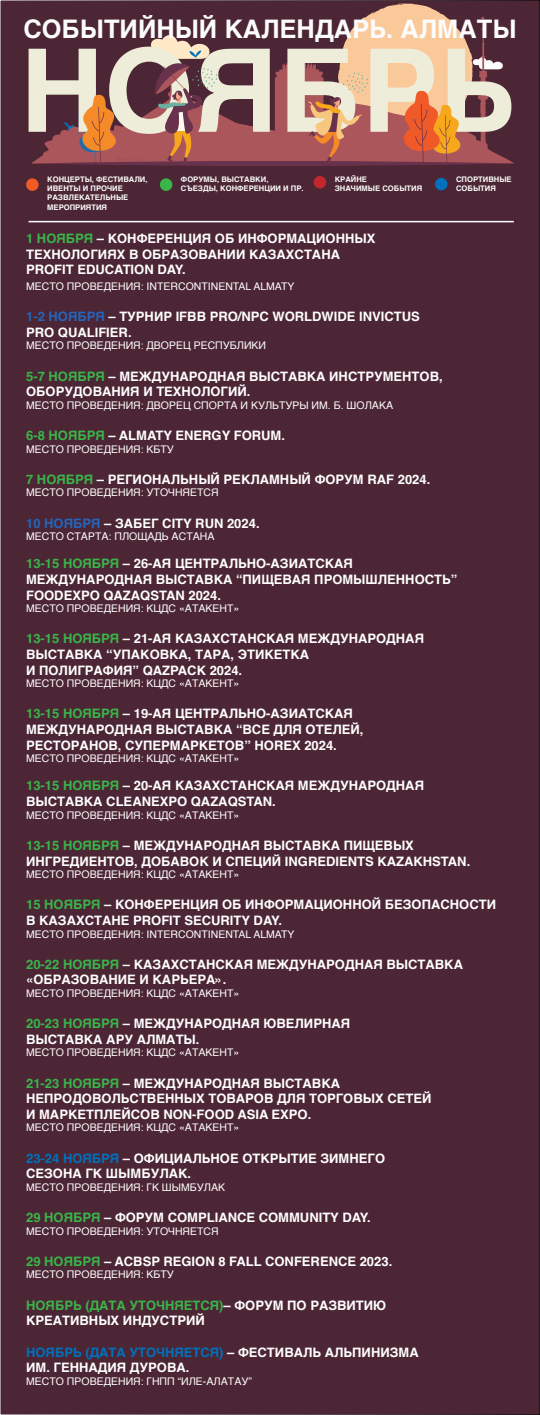
<style>
.page{position:relative;width:540px;height:1415px;background:#4c2635}
.page>*{position:absolute;margin:0;border:0;box-sizing:border-box;transform-origin:0 0}
.t1{font:700 25.6px "Helvetica";color:#fcfcfc}
.t2{font:700 13px/15.6px "Helvetica";color:#fff}
.t3{font:10.5px "Helvetica";color:#fff}
.t4{font:700 7.65px/9.2px "Helvetica";color:#fcfcfc}
.s1{color:#39b54a}
.s2{color:#2465bc}
.s3{color:#0071bc}
</style>
<div class="page">
<div style="left:26px;top:178px;width:13px;height:13px;background:#f15a24;border-radius:50%"></div>
<div style="left:314px;top:176px;width:12px;height:12px;background:#c1272d;border-radius:50%"></div>
<div style="left:160px;top:178px;width:12px;height:13px;background:#39b54a;border-radius:50%"></div>
<div style="left:435px;top:178px;width:13px;height:12px;background:#0071bc;border-radius:50%"></div>
<hr style="left:29px;top:221px;width:485px;height:1px;background:#fcfcfc">
<svg style="left:29px;top:4px;width:485px;height:162px"></svg>
<h1 class="t1" style="left:23px;top:14px;width:495px">СОБЫТИЙНЫЙ КАЛЕНДАРЬ. АЛМАТЫ</h1>
<p class="t4" style="left:47px;top:176px;width:102px">КОНЦЕРТЫ, ФЕСТИВАЛИ,<br>ИВЕНТЫ И ПРОЧИЕ<br>РАЗВЛЕКАТЕЛЬНЫЕ<br>МЕРОПРИЯТИЯ</p>
<p class="t4" style="left:335px;top:176px;width:89px">КРАЙНЕ<br>ЗНАЧИМЫЕ СОБЫТИЯ</p>
<p class="t4" style="left:181px;top:176px;width:124px">ФОРУМЫ, ВЫСТАВКИ,<br>СЪЕЗДЫ, КОНФЕРЕНЦИИ И ПР.</p>
<p class="t4" style="left:456px;top:175px;width:57px">СПОРТИВНЫЕ<br>СОБЫТИЯ</p>
<p class="t2" style="left:26px;top:232px;width:351px"><span class="s1">1 НОЯБРЯ</span> – КОНФЕРЕНЦИЯ ОБ ИНФОРМАЦИОННЫХ<br>ТЕХНОЛОГИЯХ В ОБРАЗОВАНИИ КАЗАХСТАНА<br>PROFIT EDUCATION DAY.</p>
<p class="t3" style="left:26px;top:278px;width:270px">МЕСТО ПРОВЕДЕНИЯ: INTERCONTINENTAL ALMATY</p>
<p class="t2" style="left:26px;top:310px;width:395px"><span class="s2">1-2 НОЯБРЯ</span> – ТУРНИР IFBB PRO/NPC WORLDWIDE INVICTUS<br>PRO QUALIFIER.</p>
<p class="t3" style="left:26px;top:338px;width:242px">МЕСТО ПРОВЕДЕНИЯ: ДВОРЕЦ РЕСПУБЛИКИ</p>
<p class="t2" style="left:26px;top:370px;width:418px"><span class="s1">5-7 НОЯБРЯ</span> – МЕЖДУНАРОДНАЯ ВЫСТАВКА ИНСТРУМЕНТОВ,<br>ОБОРУДОВАНИЯ И ТЕХНОЛОГИЙ.</p>
<p class="t3" style="left:26px;top:397px;width:369px">МЕСТО ПРОВЕДЕНИЯ: ДВОРЕЦ СПОРТА И КУЛЬТУРЫ ИМ. Б. ШОЛАКА</p>
<p class="t2" style="left:26px;top:429px;width:260px"><span class="s1">6-8 НОЯБРЯ</span> – ALMATY ENERGY FORUM.</p>
<p class="t3" style="left:26px;top:441px;width:149px">МЕСТО ПРОВЕДЕНИЯ: КБТУ</p>
<p class="t2" style="left:26px;top:473px;width:406px"><span class="s1">7 НОЯБРЯ</span> – РЕГИОНАЛЬНЫЙ РЕКЛАМНЫЙ ФОРУМ RAF 2024.</p>
<p class="t3" style="left:26px;top:485px;width:194px">МЕСТО ПРОВЕДЕНИЯ: УТОЧНЯЕТСЯ</p>
<p class="t2" style="left:26px;top:517px;width:235px"><span class="s2">10 НОЯБРЯ</span> – ЗАБЕГ CITY RUN 2024.</p>
<p class="t3" style="left:26px;top:528px;width:190px">МЕСТО СТАРТА: ПЛОЩАДЬ АСТАНА</p>
<p class="t2" style="left:26px;top:557px;width:433px"><span class="s1">13-15 НОЯБРЯ</span> – 26-АЯ ЦЕНТРАЛЬНО-АЗИАТСКАЯ<br>МЕЖДУНАРОДНАЯ ВЫСТАВКА “ПИЩЕВАЯ ПРОМЫШЛЕННОСТЬ”<br>FOODEXPO QAZAQSTAN 2024.</p>
<p class="t3" style="left:26px;top:600px;width:215px">МЕСТО ПРОВЕДЕНИЯ: КЦДС «АТАКЕНТ»</p>
<p class="t2" style="left:26px;top:632px;width:399px"><span class="s1">13-15 НОЯБРЯ</span> – 21-АЯ КАЗАХСТАНСКАЯ МЕЖДУНАРОДНАЯ<br>ВЫСТАВКА “УПАКОВКА, ТАРА, ЭТИКЕТКА<br>И ПОЛИГРАФИЯ” QAZPACK 2024.</p>
<p class="t3" style="left:26px;top:675px;width:215px">МЕСТО ПРОВЕДЕНИЯ: КЦДС «АТАКЕНТ»</p>
<p class="t2" style="left:26px;top:707px;width:339px"><span class="s1">13-15 НОЯБРЯ</span> – 19-АЯ ЦЕНТРАЛЬНО-АЗИАТСКАЯ<br>МЕЖДУНАРОДНАЯ ВЫСТАВКА “ВСЕ ДЛЯ ОТЕЛЕЙ,<br>РЕСТОРАНОВ, СУПЕРМАРКЕТОВ” HOREX 2024.</p>
<p class="t3" style="left:26px;top:750px;width:215px">МЕСТО ПРОВЕДЕНИЯ: КЦДС «АТАКЕНТ»</p>
<p class="t2" style="left:26px;top:780px;width:399px"><span class="s1">13-15 НОЯБРЯ</span> – 20-АЯ КАЗАХСТАНСКАЯ МЕЖДУНАРОДНАЯ<br>ВЫСТАВКА CLEANEXPO QAZAQSTAN.</p>
<p class="t3" style="left:26px;top:807px;width:215px">МЕСТО ПРОВЕДЕНИЯ: КЦДС «АТАКЕНТ»</p>
<p class="t2" style="left:26px;top:839px;width:446px"><span class="s1">13-15 НОЯБРЯ</span> – МЕЖДУНАРОДНАЯ ВЫСТАВКА ПИЩЕВЫХ<br>ИНГРЕДИЕНТОВ, ДОБАВОК И СПЕЦИЙ INGREDIENTS KAZAKHSTAN.</p>
<p class="t3" style="left:26px;top:866px;width:215px">МЕСТО ПРОВЕДЕНИЯ: КЦДС «АТАКЕНТ»</p>
<p class="t2" style="left:26px;top:898px;width:472px"><span class="s1">15 НОЯБРЯ</span> – КОНФЕРЕНЦИЯ ОБ ИНФОРМАЦИОННОЙ БЕЗОПАСНОСТИ<br>В КАЗАХСТАНЕ PROFIT SECURITY DAY.</p>
<p class="t3" style="left:26px;top:926px;width:270px">МЕСТО ПРОВЕДЕНИЯ: INTERCONTINENTAL ALMATY</p>
<p class="t2" style="left:26px;top:958px;width:438px"><span class="s1">20-22 НОЯБРЯ</span> – КАЗАХСТАНСКАЯ МЕЖДУНАРОДНАЯ ВЫСТАВКА «ОБРАЗОВАНИЕ И КАРЬЕРА».</p>
<p class="t3" style="left:26px;top:985px;width:215px">МЕСТО ПРОВЕДЕНИЯ: КЦДС «АТАКЕНТ»</p>
<p class="t2" style="left:26px;top:1017px;width:326px"><span class="s1">20-23 НОЯБРЯ</span> – МЕЖДУНАРОДНАЯ ЮВЕЛИРНАЯ<br>ВЫСТАВКА АРУ АЛМАТЫ.</p>
<p class="t3" style="left:26px;top:1045px;width:215px">МЕСТО ПРОВЕДЕНИЯ: КЦДС «АТАКЕНТ»</p>
<p class="t2" style="left:26px;top:1077px;width:407px"><span class="s1">21-23 НОЯБРЯ</span> – МЕЖДУНАРОДНАЯ ВЫСТАВКА<br>НЕПРОДОВОЛЬСТВЕННЫХ ТОВАРОВ ДЛЯ ТОРГОВЫХ СЕТЕЙ<br>И МАРКЕТПЛЕЙСОВ NON-FOOD ASIA EXPO.</p>
<p class="t3" style="left:26px;top:1120px;width:215px">МЕСТО ПРОВЕДЕНИЯ: КЦДС «АТАКЕНТ»</p>
<p class="t2" style="left:26px;top:1152px;width:360px"><span class="s3">23-24 НОЯБРЯ</span> – ОФИЦИАЛЬНОЕ ОТКРЫТИЕ ЗИМНЕГО<br>СЕЗОНА ГК ШЫМБУЛАК.</p>
<p class="t3" style="left:26px;top:1179px;width:201px">МЕСТО ПРОВЕДЕНИЯ: ГК ШЫМБУЛАК</p>
<p class="t2" style="left:26px;top:1211px;width:346px"><span class="s1">29 НОЯБРЯ</span> – ФОРУМ COMPLIANCE COMMUNITY DAY.</p>
<p class="t3" style="left:26px;top:1223px;width:194px">МЕСТО ПРОВЕДЕНИЯ: УТОЧНЯЕТСЯ</p>
<p class="t2" style="left:26px;top:1255px;width:368px"><span class="s1">29 НОЯБРЯ</span> – ACBSP REGION 8 FALL CONFERENCE 2023.</p>
<p class="t3" style="left:26px;top:1267px;width:149px">МЕСТО ПРОВЕДЕНИЯ: КБТУ</p>
<p class="t2" style="left:26px;top:1299px;width:362px"><span class="s1">НОЯБРЬ (ДАТА УТОЧНЯЕТСЯ)</span>– ФОРУМ ПО РАЗВИТИЮ<br>КРЕАТИВНЫХ ИНДУСТРИЙ</p>
<p class="t2" style="left:26px;top:1345px;width:394px"><span class="s3">НОЯБРЬ (ДАТА УТОЧНЯЕТСЯ)</span> – ФЕСТИВАЛЬ АЛЬПИНИЗМА<br>ИМ. ГЕННАДИЯ ДУРОВА.</p>
<p class="t3" style="left:26px;top:1373px;width:227px">МЕСТО ПРОВЕДЕНИЯ: ГНПП “ИЛЕ-АЛАТАУ”</p>
</div>
